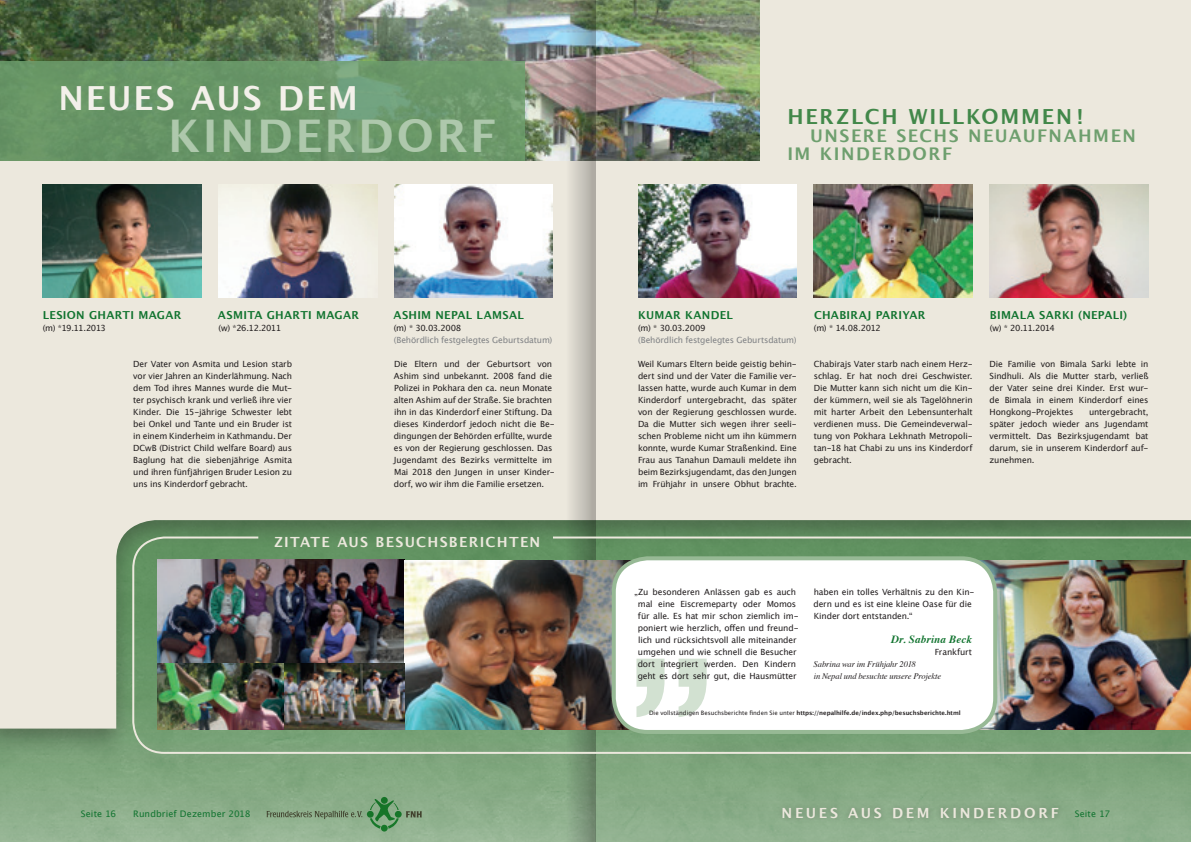
<style>
.page{position:relative;width:1191px;height:842px;background:#fff}
.page>*{position:absolute;margin:0;border:0;box-sizing:border-box;transform-origin:0 0}
.t1{font:700 45px "Lucida Grande";letter-spacing:.055em;color:#aec8ac}
.t2{font:700 33.2px "Lucida Grande";letter-spacing:.055em;color:#f3f0ea}
.t3{font:700 20.8px "Lucida Grande";letter-spacing:.085em;color:#42884a}
.t4{font:700 17.5px/18px "Lucida Grande";letter-spacing:.085em;color:#6e9f6e}
.t5{font:700 14px "Lucida Grande";letter-spacing:.095em;color:#ece8dd}
.t6{font:700 14px "Lucida Grande";letter-spacing:.19em;color:#ece8dd}
.t7{font:700 11px "Lucida Grande";letter-spacing:.03em;color:#127430}
.t8{font:italic 700 11px "Times";letter-spacing:.015em;color:#127430}
.t9{font:9px "Lucida Grande";letter-spacing:.01em;color:#127430}
.t10{font:8.5px/12px "Lucida Grande";letter-spacing:-.015em;color:#231f20;text-align:justify}
.t11{font:8.5px "Lucida Grande";letter-spacing:-.015em;color:#808285}
.t12{font:italic 8.5px/12px "Times";letter-spacing:-.005em;color:#231f20}
.t13{font:700 6px "Lucida Grande";letter-spacing:-.005em;color:#231f20}
.s1{font-weight:400}
</style>
<div class="page">
<img style="left:0;top:756px;width:565px;height:86px">
<svg style="left:595px;top:756px;width:596px;height:86px;background:#86aa85"></svg>
<svg style="left:266px;top:797px;width:156px;height:34px;background:#81a580"></svg>
<div style="left:0;top:0;width:1191px;height:729px;background:#ece8dd"></div>
<img style="left:0;top:0;width:760px;height:161px">
<svg style="left:0;top:61px;width:524px;height:100px;background:#699668"></svg>
<img style="left:638px;top:184px;width:159px;height:114px">
<div style="left:776px;top:802px;width:288px;height:23px;background:#88a886"></div>
<img style="left:394px;top:184px;width:159px;height:114px">
<img style="left:218px;top:184px;width:159px;height:114px">
<img style="left:814px;top:184px;width:158px;height:114px">
<img style="left:989px;top:184px;width:159px;height:114px">
<img style="left:565px;top:0;width:30px;height:842px">
<img style="left:43px;top:184px;width:158px;height:114px">
<img style="left:132px;top:536px;width:1059px;height:218px">
<h2 class="t2" style="left:59px;top:72px;width:301px">NEUES AUS DEM</h2>
<h1 class="t1" style="left:168px;top:99px;width:329px">KINDERDORF</h1>
<p class="t7" style="left:43px;top:306px;width:140px">LESION GHARTI MAGAR</p>
<p class="t10" style="left:43px;top:322px;width:65px">(m) *19.11.2013</p>
<p class="t7" style="left:218px;top:306px;width:143px">ASMITA GHARTI MAGAR</p>
<p class="t10" style="left:218px;top:322px;width:64px">(w) *26.12.2011</p>
<p class="t7" style="left:393px;top:306px;width:132px">ASHIM NEPAL LAMSAL</p>
<p class="t10" style="left:394px;top:322px;width:69px">(m) * 30.03.2008</p>
<p class="t11" style="left:394px;top:335px;width:160px">(Behördlich festgelegtes Geburtsdatum)</p>
<h3 class="t3" style="left:787px;top:100px;width:297px">HERZLCH WILLKOMMEN !</h3>
<h3 class="t4" style="left:787px;top:127px;width:350px;text-indent:23px">UNSERE SECHS NEUAUFNAHMEN<br>IM KINDERDORF</h3>
<p class="t7" style="left:638px;top:306px;width:96px">KUMAR KANDEL</p>
<p class="t10" style="left:638px;top:322px;width:69px">(m) * 30.03.2009</p>
<p class="t11" style="left:638px;top:335px;width:160px">(Behördlich festgelegtes Geburtsdatum)</p>
<p class="t7" style="left:814px;top:306px;width:113px">CHABIRAJ PARIYAR</p>
<p class="t10" style="left:814px;top:322px;width:68px">(m) * 14.08.2012</p>
<p class="t7" style="left:989px;top:306px;width:139px">BIMALA SARKI (NEPALI)</p>
<p class="t10" style="left:989px;top:322px;width:67px">(w) * 20.11.2014</p>
<p class="t10" style="left:133px;top:358px;width:160px">Der Vater von Asmita und Lesion starb vor vier Jahren an Kinderlähmung. Nach dem Tod ihres Mannes wurde die Mut&shy;ter psychisch krank und verließ ihre vier Kinder. Die 15-jährige Schwester lebt bei Onkel und Tante und ein Bruder ist in einem Kinderheim in Kathmandu. Der DCwB (District Child welfare Board) aus Baglung hat die siebenjährige Asmita und ihren fünfjährigen Bruder Lesion zu uns ins Kinderdorf gebracht.</p>
<p class="t10" style="left:394px;top:358px;width:162px;text-align:left">Die Eltern und der Geburtsort von Ashim sind unbekannt. 2008 fand die Polizei in Pokhara den ca. neun Monate alten Ashim auf der Straße. Sie brachten ihn in das Kinderdorf einer Stiftung. Da dieses Kinderdorf jedoch nicht die Be&shy;dingungen der Behörden erfüllte, wurde es von der Regierung geschlossen. Das Jugendamt des Bezirks vermittelte im Mai 2018 den Jungen in unser Kinder&shy;dorf, wo wir ihm die Familie ersetzen.</p>
<p class="t10" style="left:638px;top:358px;width:160px">Weil Kumars Eltern beide geistig behin&shy;dert sind und der Vater die Familie ver&shy;lassen hatte, wurde auch Kumar in dem Kinderdorf untergebracht, das später von der Regierung geschlossen wurde.<br>Da die Mutter sich wegen ihrer seeli&shy;schen Probleme nicht um ihn kümmern konnte, wurde Kumar Straßenkind. Eine Frau aus Tanahun Damauli meldete ihn beim Bezirksjugendamt, das den Jungen im Frühjahr in unsere Obhut brachte.</p>
<p class="t10" style="left:989px;top:358px;width:160px">Die Familie von Bimala Sarki lebte in Sindhuli. Als die Mutter starb, verließ der Vater seine drei Kinder. Erst wur&shy;de Bimala in einem Kinderdorf eines Hongkong-Projektes</p>
<p class="t10" style="left:814px;top:358px;width:160px">Chabirajs Vater starb nach einem Herz&shy;schlag. Er hat noch drei Geschwister.<br>Die Mutter kann sich nicht um die Kin&shy;der kümmern, weil sie als Tagelöhnerin mit harter Arbeit den Lebensunterhalt verdienen muss. Die Gemeindeverwal&shy;tung von Pokhara Lekhnath Metropoli&shy;tan-18 hat Chabi zu uns ins Kinderdorf gebracht.</p>
<p class="t10" style="left:989px;top:406px;width:160px;text-indent:99px">untergebracht, später jedoch wieder ans Jugendamt vermittelt. Das Bezirksjugendamt bat darum, sie in unserem Kinderdorf auf&shy;zunehmen.</p>
<h3 class="t5" style="left:274px;top:531px;width:268px">ZITATE AUS BESUCHSBERICHTEN</h3>
<p class="t10" style="left:813px;top:586px;width:162px;text-align:left">haben ein tolles Verhältnis zu den Kin&shy;dern und es ist eine kleine Oase für die<br>Kinder dort entstanden.“</p>
<p class="t8" style="left:891px;top:628px;width:82px">Dr. Sabrina Beck</p>
<p class="t10" style="left:934px;top:646px;width:39px">Frankfurt</p>
<p class="t12" style="left:813px;top:657px;width:129px">Sabrina war im Frühjahr 2018<br>in Nepal und besuchte unsere Projekte</p>
<p class="t10" style="left:634px;top:586px;width:166px;text-align:center">„Zu besonderen Anlässen gab es auch mal eine Eiscremeparty oder Momos für alle. Es hat mir schon ziemlich im&shy;poniert wie herzlich, offen und freund&shy;lich und rücksichtsvoll alle miteinander umgehen und wie schnell die Besucher dort integriert werden. Den Kindern geht es dort sehr gut, die Hausmütter</p>
<p class="t13" style="left:649px;top:707px;width:313px"><span class="s1">Die vollständigen Besuchsberichte finden Sie unter</span> https://nepalhilfe.de/index.php/besuchsberichte.html</p>
<h3 class="t6" style="left:781px;top:802px;width:279px">NEUES AUS DEM KINDERDORF</h3>
<p class="t9" style="left:81px;top:809px;width:37px">Seite 16</p>
<p class="t9" style="left:133px;top:809px;width:119px">Rundbrief Dezember 2018</p>
<p class="t9" style="left:1074px;top:809px;width:37px">Seite 17</p>
</div>
